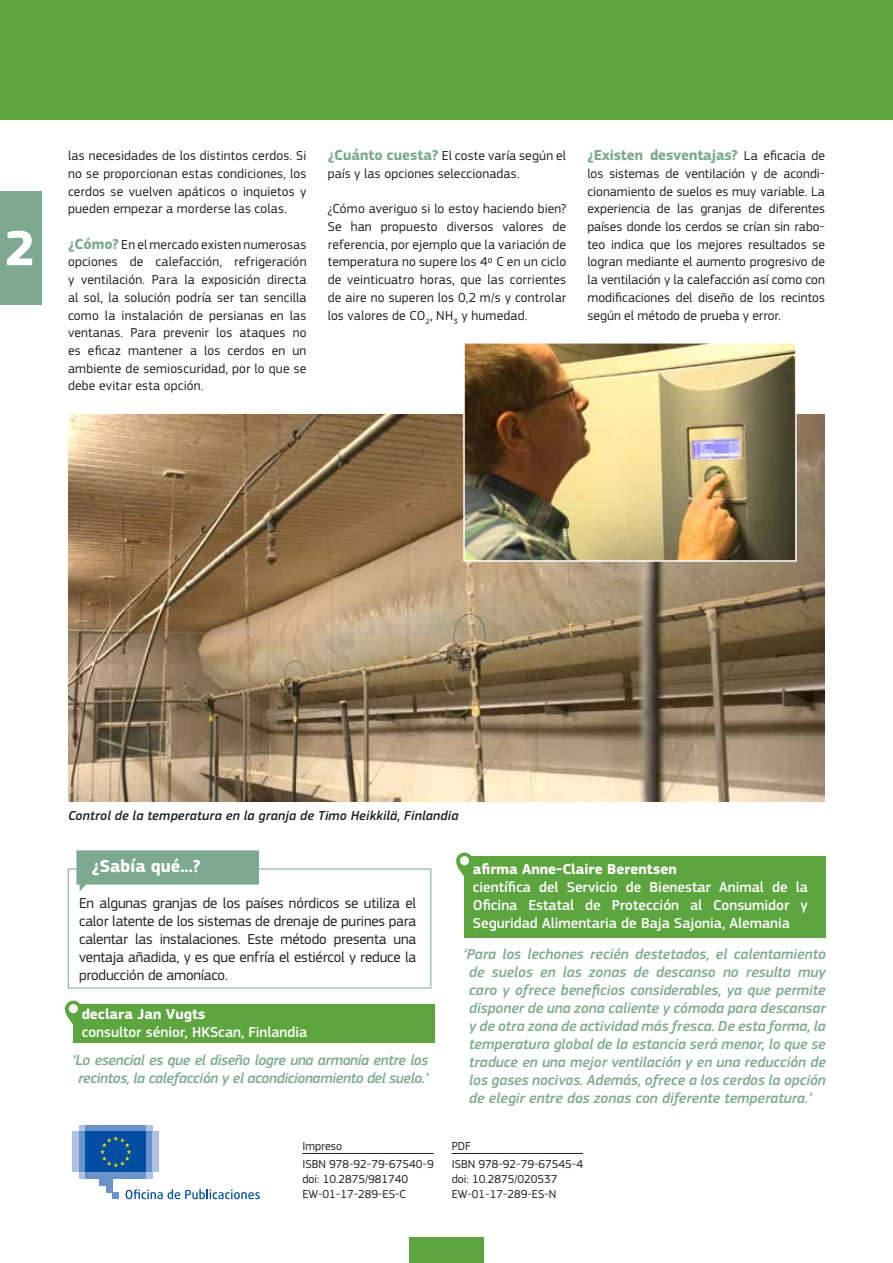
<style>
.page{position:relative;width:893px;height:1263px;background:#fff}
.page>*{position:absolute;margin:0;border:0;box-sizing:border-box;transform-origin:0 0}
.t1{font:700 51.45px "EC Square Sans Pro";color:#fff}
.t2{font:700 18px "EC Square Sans Pro";color:#fff}
.t3{font:italic 500 15px/18px "EC Square Sans Pro";color:#7da990;text-align:center}
.t4{font:15px/18px "EC Square Sans Pro";letter-spacing:-.01em;color:#231f20;text-align:justify}
.t5{font:500 15px/18px "EC Square Sans Pro";color:#fff;text-align:justify}
.t6{font:italic 500 15px/18px "EC Square Sans Pro";letter-spacing:-.02em;color:#7da990;text-align:center}
.t7{font:700 15px "EC Square Sans Pro";color:#fff}
.t8{font:700 15px "EC Square Sans Pro";letter-spacing:-.01em;color:#7da990}
.t9{font:13.5px/17.7px "EC Square Sans Pro";letter-spacing:.01em;color:#231f20;text-align:justify}
.t10{font:italic 500 13.5px "EC Square Sans Pro";letter-spacing:.015em;color:#231f20}
.t11{font:12px/18px "EC Square Sans Pro";color:#231f20}
.s1{font-weight:700;font-size:15px;color:#7da990}
.s2{font-weight:400;font-size:13.5px;color:#231f20}
</style>
<div class="page">
<img style="left:68px;top:414px;width:757px;height:387px">
<div style="left:0;top:0;width:893px;height:119px;background:#5ca53f"></div>
<div style="left:409px;top:1237px;width:75px;height:26px;background:#5ca53f"></div>
<div style="left:68px;top:869px;width:363px;height:119px;background:#fff;border:1px solid #7da990"></div>
<svg style="left:76px;top:850px;width:183px;height:41px;background:#92b7a2"></svg>
<div style="left:73px;top:1005px;width:362px;height:38px;background:#5ca53f"></div>
<svg style="left:65px;top:1000px;width:17px;height:25px"></svg>
<div style="left:69px;top:1004px;width:9px;height:9px;background:#fff;border-radius:50%"></div>
<div style="left:464px;top:857px;width:362px;height:81px;background:#5ca53f"></div>
<svg style="left:456px;top:853px;width:17px;height:24px"></svg>
<div style="left:460px;top:856px;width:9px;height:9px;background:#fff;border-radius:50%"></div>
<img style="left:462px;top:343px;width:335px;height:219px">
<div style="left:0;top:191px;width:41px;height:114px;background:#7da990"></div>
<hr style="left:302px;top:1153px;width:132px;height:1px;background:#231f20">
<hr style="left:452px;top:1153px;width:131px;height:1px;background:#231f20">
<div style="left:79px;top:1172px;width:74px;height:7px;background:#afc1e4"></div>
<div style="left:79px;top:1125px;width:74px;height:6px;background:#afc1e4"></div>
<div style="left:86px;top:1125px;width:60px;height:6px;background:#6993cd"></div>
<div style="left:86px;top:1172px;width:60px;height:7px;background:#6993cd"></div>
<div style="left:146px;top:1131px;width:7px;height:41px;background:#6993cd"></div>
<div style="left:153px;top:1131px;width:6px;height:41px;background:#afc1e4"></div>
<div style="left:79px;top:1131px;width:7px;height:41px;background:#6993cd"></div>
<div style="left:72px;top:1131px;width:7px;height:41px;background:#afc1e4"></div>
<div style="left:99px;top:1172px;width:13px;height:13px;background:#6993cd"></div>
<div style="left:106px;top:1172px;width:6px;height:20px;background:#6993cd"></div>
<div style="left:112px;top:1192px;width:7px;height:7px;background:#6993cd"></div>
<div style="left:86px;top:1131px;width:60px;height:41px;background:#034ea2"></div>
<svg style="left:100px;top:1136px;width:31px;height:31px"></svg>
<svg style="left:126px;top:1189px;width:134px;height:10px"></svg>
<h1 class="t1" style="left:5px;top:217px;width:32px">2</h1>
<p class="t9" style="left:68px;top:147px;width:240px">las necesidades de los distintos cerdos. Si no se proporcionan estas condiciones, los cerdos se vuelven apáticos o inquietos y pueden empezar a morderse las colas.</p>
<p class="t9" style="left:68px;top:235px;width:240px"><span class="s1">¿Cómo?</span> En el mercado existen numerosas opciones de calefacción, refrigeración y ventilación. Para la exposición directa al sol, la solución podría ser tan sencilla como la instalación de persianas en las ventanas. Para prevenir los ataques no es eficaz mantener a los cerdos en un ambiente de semioscuridad, por lo que se debe evitar esta opción.</p>
<p class="t9" style="left:328px;top:147px;width:240px"><span class="s1">¿Cuánto cuesta?</span> El coste varía según el país y las opciones seleccionadas.</p>
<p class="t9" style="left:328px;top:200px;width:240px">¿Cómo averiguo si lo estoy haciendo bien?<br>Se han propuesto diversos valores de referencia, por ejemplo que la variación de temperatura no supere los 4º C en un ciclo de veinticuatro horas, que las corrientes de aire no superen los 0,2 m/s y controlar los valores de CO<sub>2</sub>, NH<sub>3</sub> y humedad.</p>
<p class="t8" style="left:587px;top:146px;width:239px">¿Existen desventajas? <span class="s2">La eficacia de</span></p>
<p class="t9" style="left:587px;top:165px;width:239px">los sistemas de ventilación y de acondi&shy;cionamiento de suelos es muy variable. La experiencia de las granjas de diferentes países donde los cerdos se crían sin rabo&shy;teo indica que los mejores resultados se logran mediante el aumento progresivo de la ventilación y la calefacción así como con modificaciones del diseño de los recintos según el método de prueba y error.</p>
<p class="t10" style="left:68px;top:808px;width:392px">Control de la temperatura en la granja de Timo Heikkilä, Finlandia</p>
<h2 class="t2" style="left:92px;top:856px;width:110px">¿Sabía qué...?</h2>
<p class="t4" style="left:79px;top:894px;width:339px">En algunas granjas de los países nórdicos se utiliza el calor latente de los sistemas de drenaje de purines para calentar las instalaciones. Este método presenta una ventaja añadida, y es que enfría el estiércol y reduce la producción de amoníaco.</p>
<p class="t7" style="left:82px;top:1005px;width:125px">declara Jan Vugts</p>
<p class="t5" style="left:82px;top:1023px;width:227px">consultor sénior, HKScan, Finlandia</p>
<p class="t6" style="left:72px;top:1051px;width:358px">‘Lo esencial es que el diseño logre una armonía entre los recintos, la calefacción y el acondicionamiento del suelo.’</p>
<p class="t11" style="left:302px;top:1137px;width:133px">Impreso<br>ISBN 978-92-79-67540-9</p>
<p class="t11" style="left:302px;top:1172px;width:107px;line-height:15px">doi: 10.2875/981740<br>EW-01-17-289-ES-C</p>
<p class="t7" style="left:473px;top:860px;width:205px">afirma Anne-Claire Berentsen</p>
<p class="t5" style="left:473px;top:878px;width:337px">científica del Servicio de Bienestar Animal de la Oficina Estatal de Protección al Consumidor y Seguridad Alimentaria de Baja Sajonia, Alemania</p>
<p class="t3" style="left:463px;top:945px;width:364px">‘Para los lechones recién destetados, el calentamiento de suelos en las zonas de descanso no resulta muy caro y ofrece beneficios considerables, ya que permite disponer de una zona caliente y cómoda para descansar y de otra zona de actividad más fresca. De esta forma, la temperatura global de la estancia será menor, lo que se traduce en una mejor ventilación y en una reducción de los gases nocivos. Además, ofrece a los cerdos la opción de elegir entre dos zonas con diferente temperatura.’</p>
<p class="t11" style="left:452px;top:1137px;width:133px">PDF<br>ISBN 978-92-79-67545-4</p>
<p class="t11" style="left:452px;top:1172px;width:107px;line-height:15px">doi: 10.2875/020537<br>EW-01-17-289-ES-N</p>
</div>
